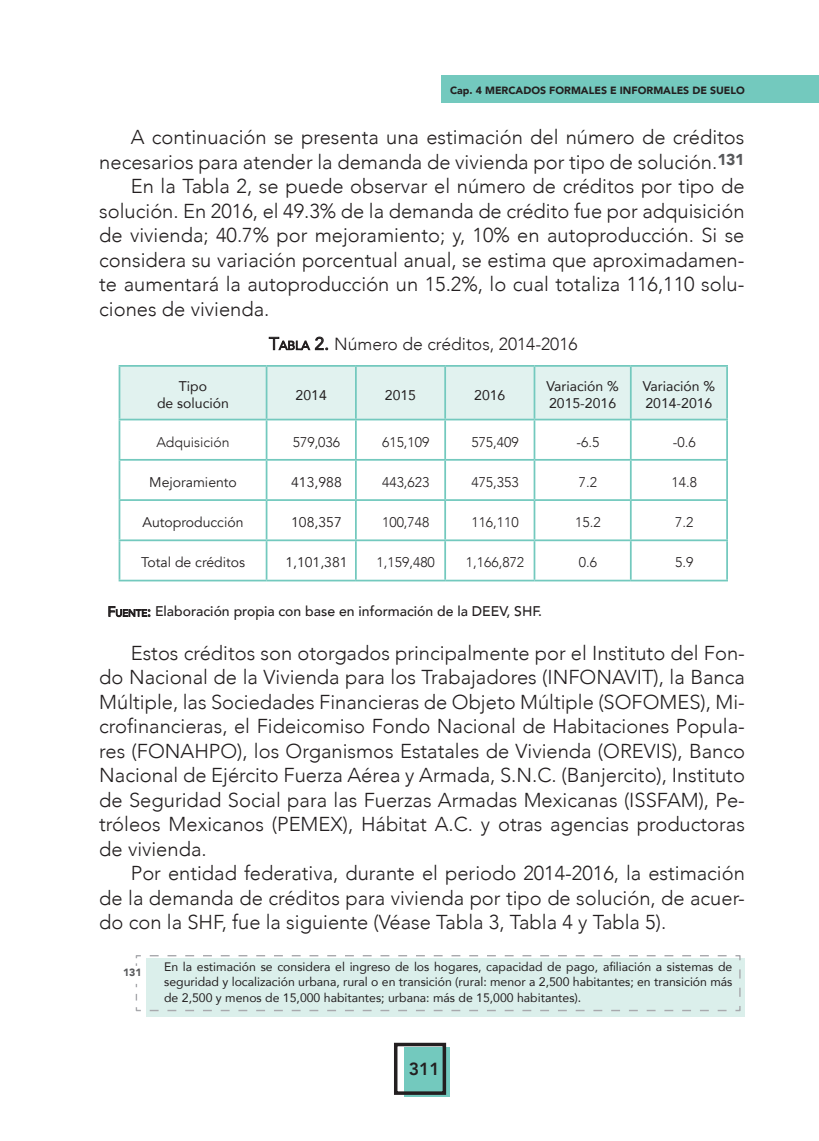
<style>
.page{position:relative;width:819px;height:1141px;background:#fff}
.page>*{position:absolute;margin:0;border:0;box-sizing:border-box;transform-origin:0 0}
.parrafo_comun{font:300 20.12px/24.5px "Avenir";color:#231f20;text-align:justify}
.figura{font:300 17.5px "Avenir";color:#231f20}
.t1{font:800 17.5px "Avenir";color:#231f20}
.parrafo_comun-2{font:14px/17.5px "Avenir";color:#231f20}
.fuente{font:500 14px "Avenir";color:#231f20}
.parrafo_comun-3{font:300 14px "Avenir";color:#231f20}
.t2{font:300 14px "Avenir";color:#231f20}
.parrafo_comun-4{font:14px "Avenir";color:#231f20}
.parrafo_comun-5{font:14px "Avenir";color:#231f20}
.nota_al_pie{font:12.25px/15.8px "Avenir";color:#231f20;text-align:justify}
.t3{font:900 10.5px "Avenir";color:#231f20}
.t4{font:900 10.5px "Avenir";color:#57585a}
.s1{font-weight:400}
.s2{font-weight:400;font-size:12.25px}
.s3{font-weight:400;font-size:9.8px}
</style>
<div class="page">
<div style="left:404px;top:1047px;width:46px;height:49px;background:#73c9be"></div>
<div style="left:394px;top:1043px;width:52px;height:52px;border:4px solid #231f20"></div>
<div style="left:441px;top:75px;width:378px;height:28px;background:#73c9be"></div>
<svg style="left:108px;top:606px;width:42px;height:11px"></svg>
<svg style="left:269px;top:337px;width:59px;height:13px"></svg>
<div style="left:120px;top:367px;width:606px;height:52px;background:#e1f2ef"></div>
<hr style="left:119px;top:365px;width:147px;height:2px;background:#73c9be">
<hr style="left:119px;top:367px;width:1px;height:52px;background:#73c9be">
<hr style="left:266px;top:365px;width:90px;height:2px;background:#73c9be">
<hr style="left:266px;top:367px;width:1px;height:52px;background:#73c9be">
<hr style="left:356px;top:365px;width:89px;height:2px;background:#73c9be">
<hr style="left:355px;top:367px;width:2px;height:52px;background:#73c9be">
<hr style="left:445px;top:365px;width:89px;height:2px;background:#73c9be">
<hr style="left:444px;top:367px;width:2px;height:52px;background:#73c9be">
<hr style="left:534px;top:365px;width:96px;height:2px;background:#73c9be">
<hr style="left:533px;top:367px;width:2px;height:52px;background:#73c9be">
<hr style="left:630px;top:365px;width:98px;height:2px;background:#73c9be">
<hr style="left:630px;top:367px;width:1px;height:52px;background:#73c9be">
<hr style="left:726px;top:367px;width:2px;height:52px;background:#73c9be">
<hr style="left:119px;top:419px;width:147px;height:1px;background:#73c9be">
<hr style="left:119px;top:420px;width:1px;height:39px;background:#73c9be">
<hr style="left:266px;top:419px;width:90px;height:1px;background:#73c9be">
<hr style="left:266px;top:420px;width:1px;height:39px;background:#73c9be">
<hr style="left:356px;top:419px;width:89px;height:1px;background:#73c9be">
<hr style="left:355px;top:420px;width:2px;height:39px;background:#73c9be">
<hr style="left:445px;top:419px;width:89px;height:1px;background:#73c9be">
<hr style="left:444px;top:420px;width:2px;height:39px;background:#73c9be">
<hr style="left:534px;top:419px;width:96px;height:1px;background:#73c9be">
<hr style="left:533px;top:420px;width:2px;height:39px;background:#73c9be">
<hr style="left:630px;top:419px;width:98px;height:1px;background:#73c9be">
<hr style="left:630px;top:420px;width:1px;height:39px;background:#73c9be">
<hr style="left:726px;top:420px;width:2px;height:39px;background:#73c9be">
<hr style="left:119px;top:459px;width:147px;height:2px;background:#73c9be">
<hr style="left:119px;top:461px;width:1px;height:38px;background:#73c9be">
<hr style="left:266px;top:459px;width:90px;height:2px;background:#73c9be">
<hr style="left:266px;top:461px;width:1px;height:38px;background:#73c9be">
<hr style="left:356px;top:459px;width:89px;height:2px;background:#73c9be">
<hr style="left:355px;top:461px;width:2px;height:38px;background:#73c9be">
<hr style="left:445px;top:459px;width:89px;height:2px;background:#73c9be">
<hr style="left:444px;top:461px;width:2px;height:38px;background:#73c9be">
<hr style="left:534px;top:459px;width:96px;height:2px;background:#73c9be">
<hr style="left:533px;top:461px;width:2px;height:38px;background:#73c9be">
<hr style="left:630px;top:459px;width:98px;height:2px;background:#73c9be">
<hr style="left:630px;top:461px;width:1px;height:38px;background:#73c9be">
<hr style="left:726px;top:461px;width:2px;height:38px;background:#73c9be">
<hr style="left:119px;top:499px;width:147px;height:2px;background:#73c9be">
<hr style="left:119px;top:501px;width:1px;height:38px;background:#73c9be">
<hr style="left:266px;top:499px;width:90px;height:2px;background:#73c9be">
<hr style="left:266px;top:501px;width:1px;height:38px;background:#73c9be">
<hr style="left:356px;top:499px;width:89px;height:2px;background:#73c9be">
<hr style="left:355px;top:501px;width:2px;height:38px;background:#73c9be">
<hr style="left:445px;top:499px;width:89px;height:2px;background:#73c9be">
<hr style="left:444px;top:501px;width:2px;height:38px;background:#73c9be">
<hr style="left:534px;top:499px;width:96px;height:2px;background:#73c9be">
<hr style="left:533px;top:501px;width:2px;height:38px;background:#73c9be">
<hr style="left:630px;top:499px;width:98px;height:2px;background:#73c9be">
<hr style="left:630px;top:501px;width:1px;height:38px;background:#73c9be">
<hr style="left:726px;top:501px;width:2px;height:38px;background:#73c9be">
<hr style="left:119px;top:539px;width:147px;height:2px;background:#73c9be">
<hr style="left:119px;top:541px;width:1px;height:39px;background:#73c9be">
<hr style="left:266px;top:539px;width:90px;height:2px;background:#73c9be">
<hr style="left:266px;top:541px;width:1px;height:39px;background:#73c9be">
<hr style="left:356px;top:539px;width:89px;height:2px;background:#73c9be">
<hr style="left:355px;top:541px;width:2px;height:39px;background:#73c9be">
<hr style="left:445px;top:539px;width:89px;height:2px;background:#73c9be">
<hr style="left:444px;top:541px;width:2px;height:39px;background:#73c9be">
<hr style="left:534px;top:539px;width:96px;height:2px;background:#73c9be">
<hr style="left:533px;top:541px;width:2px;height:39px;background:#73c9be">
<hr style="left:630px;top:539px;width:98px;height:2px;background:#73c9be">
<hr style="left:630px;top:541px;width:1px;height:39px;background:#73c9be">
<hr style="left:726px;top:541px;width:2px;height:39px;background:#73c9be">
<hr style="left:119px;top:580px;width:147px;height:1px;background:#73c9be">
<hr style="left:266px;top:580px;width:90px;height:1px;background:#73c9be">
<hr style="left:356px;top:580px;width:89px;height:1px;background:#73c9be">
<hr style="left:445px;top:580px;width:89px;height:1px;background:#73c9be">
<hr style="left:534px;top:580px;width:96px;height:1px;background:#73c9be">
<hr style="left:630px;top:580px;width:98px;height:1px;background:#73c9be">
<div style="left:146px;top:958px;width:598px;height:59px;background:#dbefeb"></div>
<svg style="left:135px;top:955px;width:606px;height:57px"></svg>
<p class="t3" style="left:450px;top:82px;width:296px">Cap. 4 MERCADOS FORMALES E INFORMALES DE SUELO</p>
<p class="parrafo_comun" style="left:99px;top:125px;width:646px;text-align:right">A continuación se presenta una estimación del número de créditos necesarios para atender la demanda de vivienda por tipo de solución.<sup>131</sup></p>
<p class="parrafo_comun" style="left:99px;top:174px;width:646px;text-indent:31px">En la Tabla 2, se puede observar el número de créditos por tipo de solución. En 2016, el 49.3% de la demanda de crédito fue por adquisición de vivienda; 40.7% por mejoramiento; y, 10% en autoproducción. Si se considera su variación porcentual anual, se estima que aproximadamen&shy;te aumentará la autoproducción un 15.2%, lo cual totaliza 116,110 solu&shy;ciones de vivienda.</p>
<p class="figura" style="left:269px;top:333px;width:310px"><span class="s1">T</span><span class="s2">abla</span> <span class="s1">2.</span> Número de créditos, 2014-2016</p>
<p class="parrafo_comun-2" style="left:157px;top:377px;width:73px;text-align:center">Tipo<br>de solución</p>
<p class="parrafo_comun-2" style="left:295px;top:386px;width:33px">2014</p>
<p class="parrafo_comun-2" style="left:385px;top:386px;width:33px">2015</p>
<p class="parrafo_comun-2" style="left:474px;top:386px;width:33px">2016</p>
<p class="parrafo_comun-2" style="left:546px;top:377px;width:74px">Variación %<br>2015-2016</p>
<p class="parrafo_comun-2" style="left:642px;top:377px;width:74px">Variación %<br>2014-2016</p>
<p class="parrafo_comun-3" style="left:156px;top:434px;width:75px">Adquisición</p>
<p class="parrafo_comun-3" style="left:293px;top:434px;width:49px">579,036</p>
<p class="parrafo_comun-3" style="left:382px;top:434px;width:49px">615,109</p>
<p class="parrafo_comun-3" style="left:471px;top:434px;width:49px">575,409</p>
<p class="parrafo_comun-3" style="left:576px;top:434px;width:24px">-6.5</p>
<p class="t2" style="left:672px;top:434px;width:24px">-0.6</p>
<p class="parrafo_comun-4" style="left:149px;top:474px;width:89px">Mejoramiento</p>
<p class="parrafo_comun-5" style="left:291px;top:474px;width:52px">413,988</p>
<p class="parrafo_comun-3" style="left:382px;top:474px;width:49px">443,623</p>
<p class="parrafo_comun-3" style="left:471px;top:474px;width:49px">475,353</p>
<p class="parrafo_comun-3" style="left:578px;top:474px;width:20px">7.2</p>
<p class="t2" style="left:671px;top:474px;width:27px">14.8</p>
<p class="parrafo_comun-4" style="left:142px;top:514px;width:102px">Autoproducción</p>
<p class="parrafo_comun-5" style="left:291px;top:514px;width:52px">108,357</p>
<p class="t2" style="left:382px;top:514px;width:49px">100,748</p>
<p class="t2" style="left:471px;top:514px;width:49px">116,110</p>
<p class="t2" style="left:575px;top:514px;width:27px">15.2</p>
<p class="t2" style="left:675px;top:514px;width:20px">7.2</p>
<p class="parrafo_comun-4" style="left:141px;top:554px;width:105px">Total de créditos</p>
<p class="parrafo_comun-5" style="left:285px;top:554px;width:64px">1,101,381</p>
<p class="t2" style="left:376px;top:554px;width:60px">1,159,480</p>
<p class="t2" style="left:466px;top:554px;width:60px">1,166,872</p>
<p class="t2" style="left:578px;top:554px;width:20px">0.6</p>
<p class="t2" style="left:675px;top:554px;width:20px">5.9</p>
<p class="fuente" style="left:108px;top:599px;width:436px"><span class="s1">F</span><span class="s3">UENTE</span><span class="s1">:</span> Elaboración propia con base en información de la DEEV, SHF.</p>
<p class="parrafo_comun" style="left:99px;top:641px;width:647px;text-indent:31px">Estos créditos son otorgados principalmente por el Instituto del Fon&shy;do Nacional de la Vivienda para los Trabajadores (INFONAVIT), la Banca Múltiple, las Sociedades Financieras de Objeto Múltiple (SOFOMES), Mi&shy;crofinancieras, el Fideicomiso Fondo Nacional de Habitaciones Popula&shy;res (FONAHPO), los Organismos Estatales de Vivienda (OREVIS), Banco Nacional de Ejército Fuerza Aérea y Armada, S.N.C. (Banjercito), Instituto de Seguridad Social para las Fuerzas Armadas Mexicanas (ISSFAM), Pe&shy;tróleos Mexicanos (PEMEX), Hábitat A.C. y otras agencias productoras de vivienda.</p>
<p class="parrafo_comun" style="left:99px;top:861px;width:647px;text-indent:31px">Por entidad federativa, durante el periodo 2014-2016, la estimación de la demanda de créditos para vivienda por tipo de solución, de acuer&shy;do con la SHF, fue la siguiente (Véase Tabla 3, Tabla 4 y Tabla 5).</p>
<p class="nota_al_pie" style="left:164px;top:958px;width:569px">En la estimación se considera el ingreso de los hogares, capacidad de pago, afiliación a sistemas de seguridad y localización urbana, rural o en transición (rural: menor a 2,500 habitantes; en transición más de 2,500 y menos de 15,000 habitantes; urbana: más de 15,000 habitantes).</p>
<p class="t4" style="left:123px;top:964px;width:20px">131</p>
<p class="t1" style="left:409px;top:1055px;width:33px">311</p>
</div>
